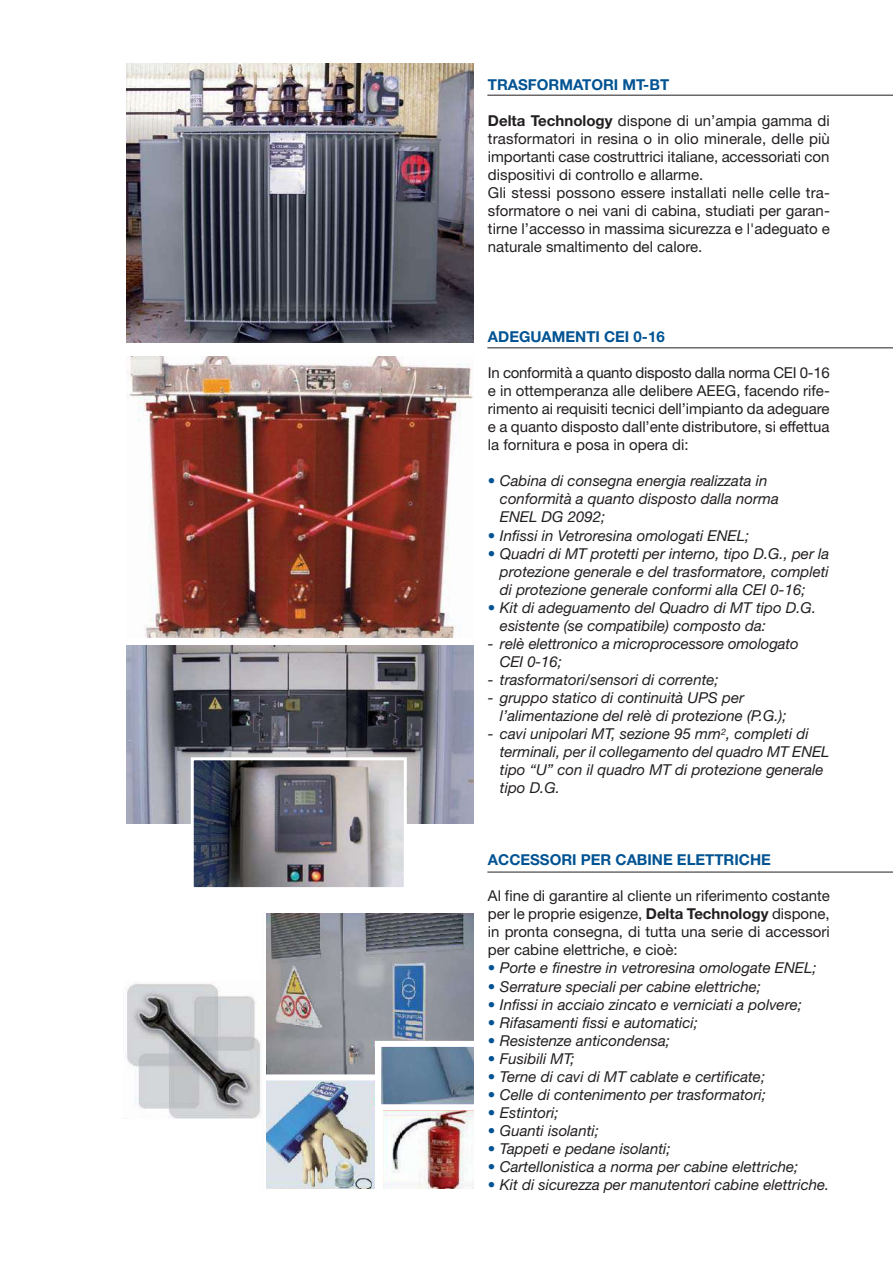
<style>
.page{position:relative;width:893px;height:1263px;background:#fff}
.page>*{position:absolute;margin:0;border:0;box-sizing:border-box;transform-origin:0 0}
.t1{font:italic 15px/18px "Helvetica Neue";color:#231f20}
.t2{font:15px/18px "Helvetica Neue";color:#231f20;text-align:justify}
.t3{font:700 15px "Helvetica Neue";color:#015393}
.s1{font-weight:700}
.s2{color:#015393}
</style>
<div class="page">
<hr style="left:487px;top:95px;width:406px;height:1px;background:#231f20">
<hr style="left:487px;top:348px;width:406px;height:1px;background:#231f20">
<hr style="left:487px;top:872px;width:406px;height:1px;background:#231f20">
<img style="left:266px;top:913px;width:208px;height:275px">
<img style="left:126px;top:646px;width:348px;height:178px">
<img style="left:126px;top:356px;width:347px;height:282px">
<img style="left:126px;top:63px;width:348px;height:279px">
<div style="left:264px;top:1074px;width:114px;height:6px;background:#fff"></div>
<div style="left:375px;top:1041px;width:105px;height:6px;background:#fff"></div>
<div style="left:375px;top:1104px;width:105px;height:6px;background:#fff"></div>
<div style="left:375px;top:1043px;width:6px;height:153px;background:#fff"></div>
<div style="left:377px;top:1110px;width:6px;height:82px;background:#fff"></div>
<img style="left:195px;top:761px;width:208px;height:125px">
<div style="left:191px;top:757px;width:216px;height:133px;border:3px solid #fff"></div>
<img style="left:126px;top:983px;width:135px;height:135px">
<p class="t3" style="left:488px;top:79px;width:183px">TRASFORMATORI MT-BT</p>
<p class="t2" style="left:488px;top:113px;width:344px;text-align:left"><span class="s1">Delta Technology</span> dispone di un’ampia gamma di trasformatori in resina o in olio minerale, delle più importanti case costruttrici italiane, accessoriati con dispositivi di controllo e allarme.<br>Gli stessi possono essere installati nelle celle tra&shy;sformatore o nei vani di cabina, studiati per garan&shy;tirne l’accesso in massima sicurezza e l'adeguato e naturale smaltimento del calore.</p>
<p class="t3" style="left:488px;top:331px;width:178px">ADEGUAMENTI CEI 0-16</p>
<p class="t2" style="left:488px;top:365px;width:343px">In conformità a quanto disposto dalla norma CEI 0-16 e in ottemperanza alle delibere AEEG, facendo rife&shy;rimento ai requisiti tecnici dell’impianto da adeguare e a quanto disposto dall’ente distributore, si effettua la fornitura e posa in opera di:</p>
<p class="t1" style="left:500px;top:474px;width:280px;text-indent:-12px"><span class="s2">•</span> Cabina di consegna energia realizzata in conformità a quanto disposto dalla norma<br>ENEL DG 2092;</p>
<p class="t1" style="left:488px;top:528px;width:263px"><span class="s2">•</span> Infissi in Vetroresina omologati ENEL;</p>
<p class="t1" style="left:500px;top:546px;width:331px;text-align:justify;text-indent:-12px"><span class="s2">•</span> Quadri di MT protetti per interno, tipo D.G., per la protezione generale e del trasformatore, completi di protezione generale conformi alla CEI 0-16;</p>
<p class="t1" style="left:500px;top:600px;width:318px;text-indent:-12px"><span class="s2">•</span> Kit di adeguamento del Quadro di MT tipo D.G. esistente (se compatibile) composto da:</p>
<p class="t1" style="left:500px;top:636px;width:300px;text-indent:-12px">- relè elettronico a microprocessore omologato<br>CEI 0-16;</p>
<p class="t1" style="left:488px;top:672px;width:232px">- trasformatori/sensori di corrente;</p>
<p class="t1" style="left:500px;top:690px;width:288px;text-indent:-12px">- gruppo statico di continuità UPS per l’alimentazione del relè di protezione (P.G.);</p>
<p class="t1" style="left:500px;top:726px;width:331px;text-indent:-12px">- cavi unipolari MT, sezione 95 mm<sup>2</sup>, completi di terminali, per il collegamento del quadro MT ENEL tipo “U” con il quadro MT di protezione generale tipo D.G.</p>
<p class="t3" style="left:488px;top:855px;width:284px">ACCESSORI PER CABINE ELETTRICHE</p>
<p class="t2" style="left:488px;top:888px;width:343px">Al fine di garantire al cliente un riferimento costante per le proprie esigenze, <span class="s1">Delta Technology</span> dispone, in pronta consegna, di tutta una serie di accessori per cabine elettriche, e cioè:</p>
<p class="t1" style="left:488px;top:961px;width:330px"><span class="s2">•</span> Porte e finestre in vetroresina omologate ENEL;</p>
<p class="t1" style="left:488px;top:979px;width:275px"><span class="s2">•</span> Serrature speciali per cabine elettriche;</p>
<p class="t1" style="left:488px;top:997px;width:315px"><span class="s2">•</span> Infissi in acciaio zincato e verniciati a polvere;</p>
<p class="t1" style="left:488px;top:1015px;width:212px"><span class="s2">•</span> Rifasamenti fissi e automatici;</p>
<p class="t1" style="left:488px;top:1033px;width:184px"><span class="s2">•</span> Resistenze anticondensa;</p>
<p class="t1" style="left:488px;top:1051px;width:88px"><span class="s2">•</span> Fusibili MT;</p>
<p class="t1" style="left:488px;top:1069px;width:279px"><span class="s2">•</span> Terne di cavi di MT cablate e certificate;</p>
<p class="t1" style="left:488px;top:1087px;width:280px"><span class="s2">•</span> Celle di contenimento per trasformatori;</p>
<p class="t1" style="left:488px;top:1105px;width:72px"><span class="s2">•</span> Estintori;</p>
<p class="t1" style="left:488px;top:1123px;width:113px"><span class="s2">•</span> Guanti isolanti;</p>
<p class="t1" style="left:488px;top:1141px;width:184px"><span class="s2">•</span> Tappeti e pedane isolanti;</p>
<p class="t1" style="left:488px;top:1159px;width:312px"><span class="s2">•</span> Cartellonistica a norma per cabine elettriche;</p>
<p class="t1" style="left:488px;top:1177px;width:343px"><span class="s2">•</span> Kit di sicurezza per manutentori cabine elettriche.</p>
</div>
